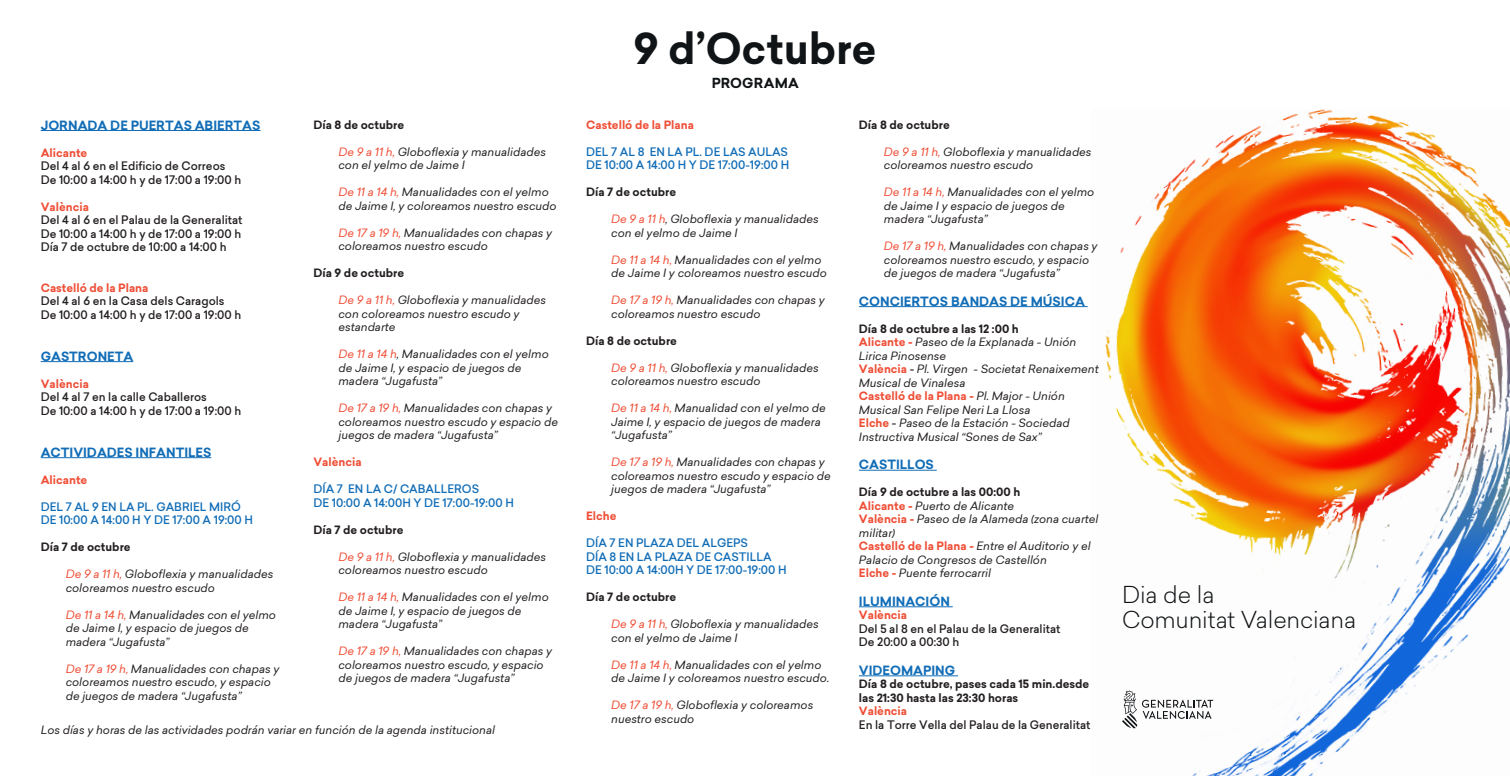
<style>
.page{position:relative;width:1510px;height:778px;background:#fff}
.page>*{position:absolute;margin:0;border:0;box-sizing:border-box;transform-origin:0 0}
.t1{font:700 41.88px "Sailec";letter-spacing:-.005em;color:#111416}
.t2{font:300 22.88px/24.9px "Sailec";letter-spacing:-.005em;color:#111416}
.t3{font:700 13.62px "Sailec";letter-spacing:.01em;color:#111416}
.t4{font:700 12.5px "Sailec";color:#116db7}
.t5{font:italic 11.25px/13.5px "Sailec";color:#231f20}
.t6{font:500 11.25px/13.5px "Sailec";color:#231f20}
.t7{font:500 11.25px/13.5px "Sailec";color:#116db7}
.t8{font:700 11.25px/13.5px "Sailec";color:#231f20}
.t9{font:700 11.25px "Sailec";color:#ef4e36}
.s1{color:#ef4e36}
.s2{font-weight:700;font-style:normal}
.s3{font-weight:700;font-style:normal;color:#ef4e36}
.s4{font-weight:500;font-style:normal}
</style>
<div class="page">
<img style="left:1105px;top:109px;width:404px;height:666px">
<hr style="left:41px;top:130px;width:219px;height:1px;background:#116db7">
<hr style="left:41px;top:361px;width:92px;height:1px;background:#116db7">
<hr style="left:41px;top:457px;width:170px;height:1px;background:#116db7">
<hr style="left:859px;top:306px;width:228px;height:1px;background:#116db7">
<hr style="left:859px;top:470px;width:77px;height:1px;background:#116db7">
<hr style="left:859px;top:606px;width:93px;height:1px;background:#116db7">
<hr style="left:859px;top:675px;width:99px;height:1px;background:#116db7">
<svg style="left:1122px;top:690px;width:91px;height:38px"></svg>
<p class="t4" style="left:41px;top:116px;width:221px">JORNADA DE PUERTAS ABIERTAS</p>
<p class="t9" style="left:41px;top:144px;width:48px">Alicante</p>
<p class="t6" style="left:41px;top:159px;width:202px">Del 4 al 6 en el Edificio de Correos<br>De 10:00 a 14:00 h y de 17:00 a 19:00 h</p>
<p class="t9" style="left:41px;top:198px;width:50px">València</p>
<p class="t6" style="left:41px;top:213px;width:203px;text-align:justify">Del 4 al 6 en el Palau de la Generalitat De 10:00 a 14:00 h y de 17:00 a 19:00 h Día 7 de octubre de 10:00 a 14:00 h</p>
<p class="t9" style="left:41px;top:279px;width:109px">Castelló de la Plana</p>
<p class="t6" style="left:41px;top:294px;width:202px">Del 4 al 6 en la Casa dels Caragols<br>De 10:00 a 14:00 h y de 17:00 a 19:00 h</p>
<p class="t4" style="left:41px;top:347px;width:94px">GASTRONETA</p>
<p class="t9" style="left:41px;top:375px;width:50px">València</p>
<p class="t6" style="left:41px;top:390px;width:202px">Del 4 al 7 en la calle Caballeros<br>De 10:00 a 14:00 h y de 17:00 a 19:00 h</p>
<p class="t4" style="left:41px;top:443px;width:172px">ACTIVIDADES INFANTILES</p>
<p class="t9" style="left:41px;top:471px;width:48px">Alicante</p>
<p class="t7" style="left:41px;top:500px;width:214px">DEL 7 AL 9 EN LA PL. GABRIEL MIRÓ<br>DE 10:00 A 14:00 H Y DE 17:00 A 19:00 H</p>
<p class="t8" style="left:41px;top:540px;width:91px">Día 7 de octubre</p>
<p class="t5" style="left:66px;top:567px;width:209px"><span class="s1">De 9 a 11 h,</span> Globoflexia y manualidades coloreamos nuestro escudo</p>
<p class="t5" style="left:66px;top:607px;width:212px"><span class="s1">De 11 a 14 h,</span> Manualidades con el yelmo de Jaime I, y espacio de juegos de madera “Jugafusta”</p>
<p class="t5" style="left:66px;top:661px;width:215px"><span class="s1">De 17 a 19 h,</span> Manualidades con chapas y coloreamos nuestro escudo, y espacio de juegos de madera “Jugafusta”</p>
<p class="t8" style="left:313px;top:118px;width:92px">Día 8 de octubre</p>
<p class="t5" style="left:338px;top:145px;width:209px"><span class="s1">De 9 a 11 h,</span> Globoflexia y manualidades con el yelmo de Jaime I</p>
<p class="t5" style="left:338px;top:185px;width:220px"><span class="s1">De 11 a 14 h,</span> Manualidades con el yelmo de Jaime I, y coloreamos nuestro escudo</p>
<p class="t5" style="left:338px;top:226px;width:215px"><span class="s1">De 17 a 19 h,</span> Manualidades con chapas y coloreamos nuestro escudo</p>
<p class="t8" style="left:313px;top:266px;width:92px">Día 9 de octubre</p>
<p class="t5" style="left:338px;top:293px;width:209px"><span class="s1">De 9 a 11 h,</span> Globoflexia y manualidades con coloreamos nuestro escudo y estandarte</p>
<p class="t5" style="left:338px;top:347px;width:212px"><span class="s1">De 11 a 14 h</span>, Manualidades con el yelmo de Jaime I, y espacio de juegos de madera “Jugafusta”</p>
<p class="t5" style="left:338px;top:401px;width:221px"><span class="s1">De 17 a 19 h,</span> Manualidades con chapas y coloreamos nuestro escudo y espacio de juegos de madera “Jugafusta”</p>
<p class="t9" style="left:313px;top:454px;width:50px">València</p>
<p class="t7" style="left:313px;top:482px;width:202px">DÍA 7 EN LA C/ CABALLEROS<br>DE 10:00 A 14:00H Y DE 17:00-19:00 H</p>
<p class="t8" style="left:313px;top:523px;width:91px">Día 7 de octubre</p>
<p class="t5" style="left:338px;top:550px;width:209px"><span class="s1">De 9 a 11 h,</span> Globoflexia y manualidades coloreamos nuestro escudo</p>
<p class="t5" style="left:338px;top:590px;width:212px"><span class="s1">De 11 a 14 h,</span> Manualidades con el yelmo de Jaime I, y espacio de juegos de madera “Jugafusta”</p>
<p class="t5" style="left:338px;top:644px;width:215px"><span class="s1">De 17 a 19 h,</span> Manualidades con chapas y coloreamos nuestro escudo, y espacio de juegos de madera “Jugafusta”</p>
<p class="t5" style="left:41px;top:722px;width:456px">Los días y horas de las actividades podrán variar en función de la agenda institucional</p>
<h1 class="t1" style="left:633px;top:18px;width:245px">9 d’Octubre</h1>
<p class="t3" style="left:711px;top:73px;width:89px">PROGRAMA</p>
<p class="t9" style="left:586px;top:116px;width:109px">Castelló de la Plana</p>
<p class="t7" style="left:586px;top:145px;width:205px">DEL 7 AL 8 EN LA PL. DE LAS AULAS<br>DE 10:00 A 14:00 H Y DE 17:00-19:00 H</p>
<p class="t8" style="left:586px;top:185px;width:91px">Día 7 de octubre</p>
<p class="t5" style="left:611px;top:212px;width:209px"><span class="s1">De 9 a 11 h</span>, Globoflexia y manualidades con el yelmo de Jaime I</p>
<p class="t5" style="left:611px;top:253px;width:217px"><span class="s1">De 11 a 14 h,</span> Manualidades con el yelmo de Jaime I y coloreamos nuestro escudo</p>
<p class="t5" style="left:611px;top:293px;width:215px"><span class="s1">De 17 a 19 h,</span> Manualidades con chapas y coloreamos nuestro escudo</p>
<p class="t8" style="left:586px;top:334px;width:92px">Día 8 de octubre</p>
<p class="t5" style="left:611px;top:361px;width:209px"><span class="s1">De 9 a 11 h,</span> Globoflexia y manualidades coloreamos nuestro escudo</p>
<p class="t5" style="left:611px;top:401px;width:216px"><span class="s1">De 11 a 14 h,</span> Manualidad con el yelmo de<br>Jaime I, y espacio de juegos de madera “Jugafusta”</p>
<p class="t5" style="left:611px;top:455px;width:221px"><span class="s1">De 17 a 19 h,</span> Manualidades con chapas y coloreamos nuestro escudo y espacio de juegos de madera “Jugafusta”</p>
<p class="t9" style="left:586px;top:508px;width:32px">Elche</p>
<p class="t7" style="left:586px;top:536px;width:202px">DÍA 7 EN PLAZA DEL ALGEPS<br>DÍA 8 EN LA PLAZA DE CASTILLA<br>DE 10:00 A 14:00H Y DE 17:00-19:00 H</p>
<p class="t8" style="left:586px;top:590px;width:91px">Día 7 de octubre</p>
<p class="t5" style="left:611px;top:617px;width:209px"><span class="s1">De 9 a 11 h,</span> Globoflexia y manualidades con el yelmo de Jaime I</p>
<p class="t5" style="left:611px;top:658px;width:220px"><span class="s1">De 11 a 14 h,</span> Manualidades con el yelmo de Jaime I y coloreamos nuestro escudo.</p>
<p class="t5" style="left:611px;top:698px;width:204px"><span class="s1">De 17 a 19 h,</span> Globoflexia y coloreamos nuestro escudo</p>
<p class="t8" style="left:859px;top:118px;width:92px">Día 8 de octubre</p>
<p class="t5" style="left:884px;top:145px;width:209px"><span class="s1">De 9 a 11 h,</span> Globoflexia y manualidades coloreamos nuestro escudo</p>
<p class="t5" style="left:884px;top:185px;width:212px"><span class="s1">De 11 a 14 h,</span> Manualidades con el yelmo de Jaime I y espacio de juegos de madera “Jugafusta”</p>
<p class="t5" style="left:884px;top:239px;width:215px"><span class="s1">De 17 a 19 h,</span> Manualidades con chapas y coloreamos nuestro escudo, y espacio de juegos de madera “Jugafusta”</p>
<p class="t4" style="left:859px;top:292px;width:227px">CONCIERTOS BANDAS DE MÚSICA</p>
<p class="t5" style="left:859px;top:322px;width:241px"><span class="s2">Día 8 de octubre a las 12 :00 h<br></span><span class="s3">Alicante -</span> Paseo de la Explanada - Unión<br>Lirica Pinosense<br><span class="s3">València</span> <span class="s4">-</span> Pl. Virgen - Societat Renaixement<br>Musical de Vinalesa<br><span class="s3">Castelló de la Plana -</span> Pl. Major - Unión<br>Musical San Felipe Neri La Llosa<br><span class="s3">Elche</span> <span class="s4">-</span> Paseo de la Estación - Sociedad<br>Instructiva Musical “Sones de Sax”</p>
<p class="t4" style="left:859px;top:456px;width:76px">CASTILLOS</p>
<p class="t5" style="left:859px;top:485px;width:241px"><span class="s2">Día 9 de octubre a las 00:00 h<br></span><span class="s3">Alicante -</span> Puerto de Alicante<br><span class="s3">València -</span> Paseo de la Alameda (zona cuartel militar)<br><span class="s3">Castelló de la Plana -</span> Entre el Auditorio y el<br>Palacio de Congresos de Castellón<br><span class="s3">Elche -</span> Puente ferrocarril</p>
<p class="t4" style="left:859px;top:592px;width:92px">ILUMINACIÓN</p>
<p class="t9" style="left:859px;top:607px;width:50px">València</p>
<p class="t6" style="left:859px;top:622px;width:203px">Del 5 al 8 en el Palau de la Generalitat<br>De 20:00 a 00:30 h</p>
<p class="t4" style="left:859px;top:661px;width:98px">VIDEOMAPING</p>
<p class="t8" style="left:859px;top:677px;width:232px">Día 8 de octubre, pases cada 15 min.desde las 21:30 hasta las 23:30 horas</p>
<p class="t9" style="left:859px;top:703px;width:50px">València</p>
<p class="t6" style="left:859px;top:718px;width:233px">En la Torre Vella del Palau de la Generalitat</p>
<h2 class="t2" style="left:1122px;top:581px;width:236px">Dia de la<br>Comunitat Valenciana</h2>
</div>
